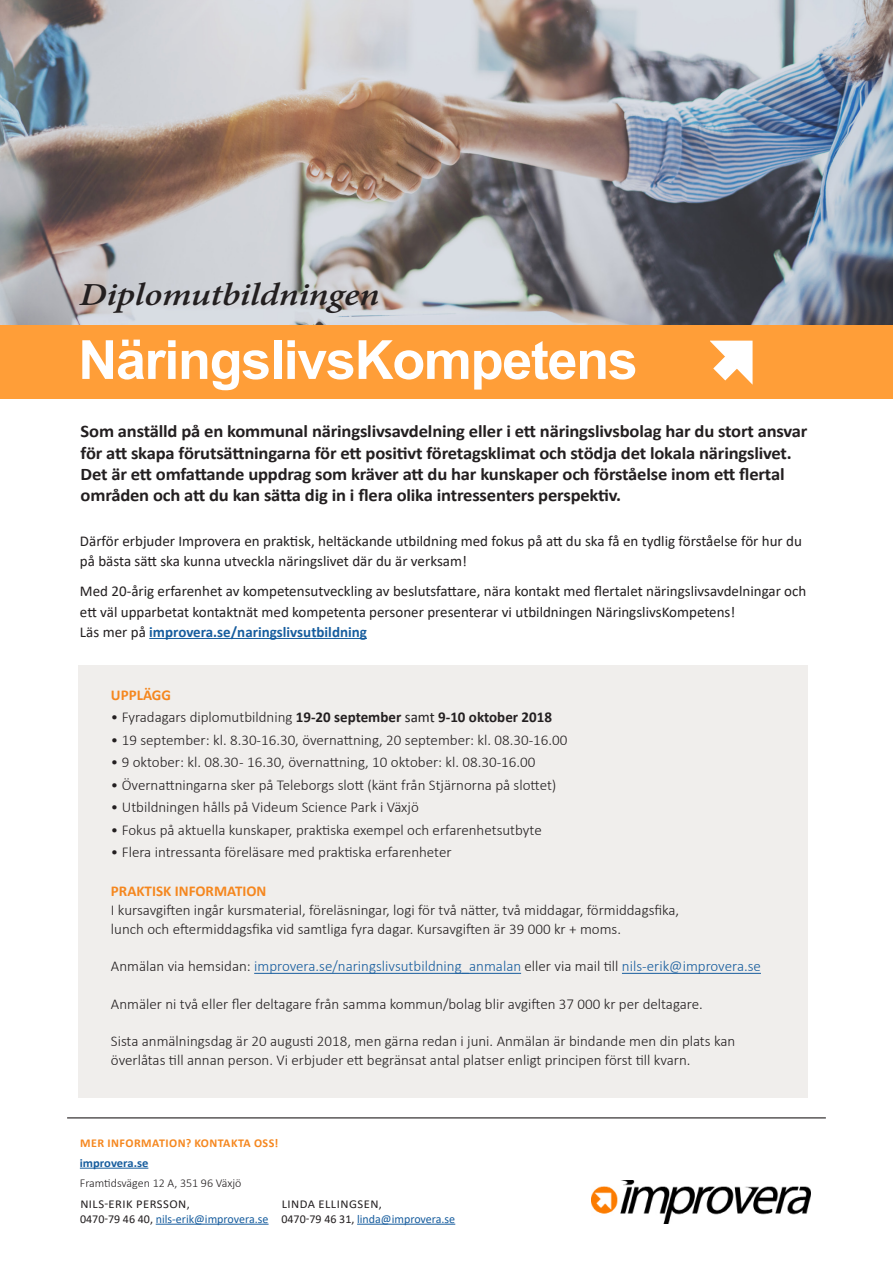
<style>
.page{position:relative;width:893px;height:1263px;background:#fff}
.page>*{position:absolute;margin:0;border:0;box-sizing:border-box;transform-origin:0 0}
.t1{font:700 54px "Arial";letter-spacing:-.025em;color:#fff}
.t2{font:italic 700 31.65px "Adobe Hebrew";letter-spacing:-.005em;color:#231f20;scale:1.14 1}
.t3{font:700 17.7px "Calibri";letter-spacing:-.01em;color:#231f20;scale:1.05 1}
.t4{font:300 15px "Calibri";color:#231f20}
.t5{font:15px "Calibri";color:#231f20}
.t6{font:300 15px "Calibri";color:#175d9e}
.t7{font:700 15px "Calibri";color:#231f20}
.t8{font:700 15px "Calibri";color:#175d9e}
.t9{font:700 15px "Calibri";color:#f5871f}
.t10{font:12px "Calibri";color:#175d9e}
.t11{font:12px "Calibri";letter-spacing:.04em;color:#231f20;scale:1.05 1}
.t12{font:700 12px "Calibri";letter-spacing:.04em;color:#f5871f}
.t13{font:300 12px "Calibri";color:#231f20}
.t14{font:700 12px "Calibri";color:#175d9e;scale:1.05 1}
.s1{font-weight:400;color:#231f20}
.s2{font-weight:300}
.s3{font-weight:400}
.s4{color:#231f20}
</style>
<div class="page">
<img style="left:0;top:0;width:893px;height:325px">
<div style="left:0;top:325px;width:893px;height:73px;background:#ff9e38"></div>
<div style="left:78px;top:665px;width:730px;height:433px;background:#f0eeec"></div>
<hr style="left:149px;top:638px;width:218px;height:1px;background:#175d9e">
<hr style="left:254px;top:973px;width:267px;height:1px;background:#175d9e">
<hr style="left:622px;top:973px;width:139px;height:1px;background:#175d9e">
<svg style="left:710px;top:341px;width:43px;height:44px"></svg>
<hr style="left:67px;top:1117px;width:759px;height:1px;background:#231f20">
<img style="left:592px;top:1180px;width:218px;height:43px">
<hr style="left:156px;top:1224px;width:113px;height:1px;background:#175d9e">
<hr style="left:357px;top:1224px;width:98px;height:1px;background:#175d9e">
<hr style="left:80px;top:1168px;width:68px;height:1px;background:#175d9e">
<p class="t2" style="left:79px;top:276px;width:267px">Diplomutbildningen</p>
<p class="t1" style="left:78px;top:322px;width:561px">NäringslivsKompetens</p>
<p class="t3" style="left:81px;top:419px;width:694px">Som anställd på en kommunal näringslivsavdelning eller i ett näringslivsbolag har du stort ansvar</p>
<p class="t3" style="left:81px;top:440px;width:679px">för att skapa förutsättningarna för ett positivt företagsklimat och stödja det lokala näringslivet.</p>
<p class="t3" style="left:81px;top:461px;width:672px">Det är ett omfattande uppdrag som kräver att du har kunskaper och förståelse inom ett flertal</p>
<p class="t3" style="left:81px;top:483px;width:516px">områden och att du kan sätta dig in i flera olika intressenters perspektiv.</p>
<p class="t5" style="left:80px;top:531px;width:723px">Därför erbjuder Improvera en praktisk, heltäckande utbildning med fokus på att du ska få en tydlig förståelse för hur du</p>
<p class="t5" style="left:80px;top:551px;width:388px">på bästa sätt ska kunna utveckla näringslivet där du är verksam!</p>
<p class="t5" style="left:80px;top:581px;width:728px">Med 20-årig erfarenhet av kompetensutveckling av beslutsfattare, nära kontakt med flertalet näringslivsavdelningar och</p>
<p class="t5" style="left:80px;top:601px;width:657px">ett väl upparbetat kontaktnät med kompetenta personer presenterar vi utbildningen NäringslivsKompetens!</p>
<p class="t8" style="left:80px;top:621px;width:288px"><span class="s1">Läs mer på</span> improvera.se/naringslivsutbildning</p>
<p class="t9" style="left:111px;top:684px;width:62px">UPPLÄGG</p>
<p class="t7" style="left:111px;top:707px;width:443px"><span class="s2">• Fyradagars diplomutbildning</span> 19-20 september <span class="s3">samt</span> 9-10 oktober 2018</p>
<p class="t4" style="left:111px;top:731px;width:458px">• 19 september: kl. 8.30-16.30, övernattning, 20 september: kl. 08.30-16.00</p>
<p class="t4" style="left:111px;top:753px;width:426px">• 9 oktober: kl. 08.30 - 16.30, övernattning, 10 oktober: kl. 08.30-16.00</p>
<p class="t4" style="left:111px;top:776px;width:447px">• Övernattningarna sker på Teleborgs slott (känt från Stjärnorna på slottet)</p>
<p class="t4" style="left:111px;top:798px;width:309px">• Utbildningen hålls på Videum Science Park i Växjö</p>
<p class="t4" style="left:111px;top:821px;width:432px">• Fokus på aktuella kunskaper, praktiska exempel och erfarenhetsutbyte</p>
<p class="t4" style="left:111px;top:843px;width:342px">• Flera intressanta föreläsare med praktiska erfarenheter</p>
<p class="t9" style="left:111px;top:881px;width:157px">PRAKTISK INFORMATION</p>
<p class="t4" style="left:111px;top:901px;width:570px">I kursavgiften ingår kursmaterial, föreläsningar, logi för två nätter, två middagar, förmiddagsfika,</p>
<p class="t4" style="left:111px;top:920px;width:512px">lunch och eftermiddagsfika vid samtliga fyra dagar. Kursavgiften är 39 000 kr + moms.</p>
<p class="t6" style="left:111px;top:957px;width:651px"><span class="s4">Anmälan via hemsidan:</span> improvera.se/naringslivsutbildning_anmalan <span class="s4">eller via mail till</span> nils-erik@improvera.se</p>
<p class="t4" style="left:111px;top:995px;width:593px">Anmäler ni två eller fler deltagare från samma kommun/bolag blir avgiften 37 000 kr per deltagare.</p>
<p class="t4" style="left:111px;top:1032px;width:626px">Sista anmälningsdag är 20 augusti 2018, men gärna redan i juni. Anmälan är bindande men din plats kan</p>
<p class="t4" style="left:111px;top:1051px;width:581px">överlåtas till annan person. Vi erbjuder ett begränsat antal platser enligt principen först till kvarn.</p>
<p class="t12" style="left:80px;top:1134px;width:200px">MER INFORMATION? KONTAKTA OSS!</p>
<p class="t14" style="left:80px;top:1154px;width:67px">improvera.se</p>
<p class="t13" style="left:80px;top:1175px;width:163px">Framtidsvägen 12 A, 351 96 Växjö</p>
<p class="t11" style="left:80px;top:1196px;width:106px">NILS-ERIK PERSSON,</p>
<p class="t10" style="left:80px;top:1210px;width:190px"><span class="s4">0470-79 46 40,</span> nils-erik@improvera.se</p>
<p class="t11" style="left:282px;top:1196px;width:97px">LINDA ELLINGSEN,</p>
<p class="t10" style="left:281px;top:1210px;width:175px"><span class="s4">0470-79 46 31,</span> linda@improvera.se</p>
</div>
